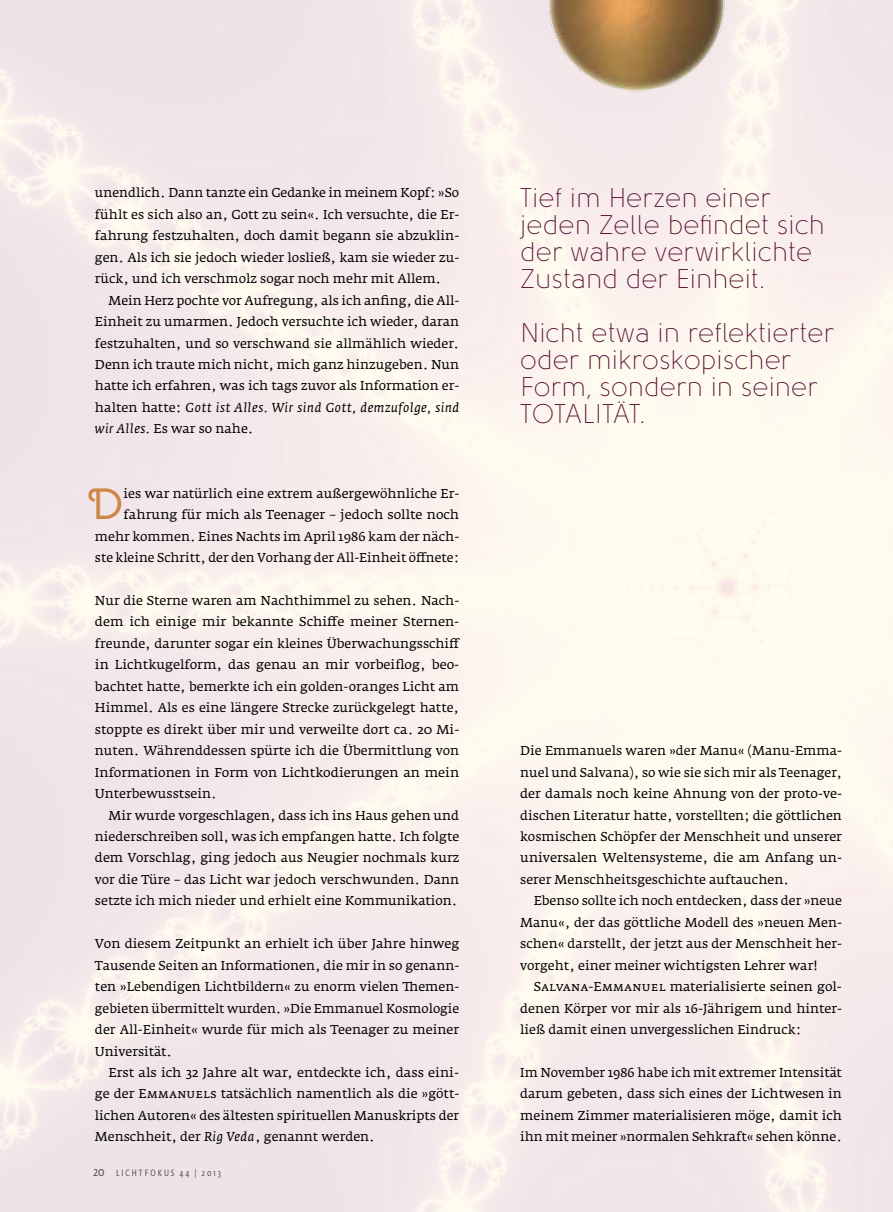
<style>
.page{position:relative;width:893px;height:1212px;background:#fff}
.page>*{position:absolute;margin:0;border:0;box-sizing:border-box;transform-origin:0 0}
.t1{font:43.35px "Solomon Normal Deco";color:#cc8745}
.t2{font:300 27px/27px "Solomon";color:#530933}
.t3{font:12.75px/21.5px "Fedra Serif A Std";color:#000;text-align:justify}
.t4{font:9px "Fedra Sans Cond Std";letter-spacing:.23em;color:#575756}
.s1{font-style:italic}
.s2{font-size:12.75px}
</style>
<div class="page">
<img style="left:505px;top:0;width:264px;height:103px">
<p class="t3" style="left:95px;top:182px;width:366px">unendlich. Dann tanzte ein Gedanke in meinem Kopf: »So fühlt es sich also an, Gott zu sein«. Ich versuchte, die Er&shy;fahrung festzuhalten, doch damit begann sie abzuklin&shy;gen. Als ich sie jedoch wieder losließ, kam sie wieder zu&shy;rück, und ich verschmolz sogar noch mehr mit Allem.</p>
<p class="t3" style="left:95px;top:289px;width:366px;text-indent:13px">Mein Herz pochte vor Aufregung, als ich anfing, die All-Einheit zu umarmen. Jedoch versuchte ich wieder, daran festzuhalten, und so verschwand sie allmählich wieder.<br>Denn ich traute mich nicht, mich ganz hinzugeben. Nun hatte ich erfahren, was ich tags zuvor als Information er&shy;halten hatte: <span class="s1">Gott ist Alles. Wir sind Gott, demzufolge, sind wir Alles.</span> Es war so nahe.</p>
<p class="t3" style="left:95px;top:483px;width:366px;text-align:right">ies war natürlich eine extrem außergewöhnliche Er&shy;fahrung für mich als Teenager – jedoch sollte noch mehr kommen. Eines Nachts im April 1986 kam der näch&shy;ste kleine Schritt, der den Vorhang der All-Einheit öffnete:</p>
<p class="t3" style="left:95px;top:590px;width:367px">Nur die Sterne waren am Nachthimmel zu sehen. Nach&shy;dem ich einige mir bekannte Schiffe meiner Sternen&shy;freunde, darunter sogar ein kleines Überwachungsschiff in Lichtkugelform, das genau an mir vorbeiflog, beo&shy;bachtet hatte, bemerkte ich ein golden-oranges Licht am Himmel. Als es eine längere Strecke zurückgelegt hatte, stoppte es direkt über mir und verweilte dort ca. 20 Mi&shy;nuten. Währenddessen spürte ich die Übermittlung von Informationen in Form von Lichtkodierungen an mein Unterbewusstsein.</p>
<p class="t3" style="left:95px;top:804px;width:366px;text-indent:14px">Mir wurde vorgeschlagen, dass ich ins Haus gehen und niederschreiben soll, was ich empfangen hatte. Ich folgte dem Vorschlag, ging jedoch aus Neugier nochmals kurz vor die Türe – das Licht war jedoch verschwunden. Dann setzte ich mich nieder und erhielt eine Kommunikation.</p>
<p class="t3" style="left:95px;top:933px;width:366px">Von diesem Zeitpunkt an erhielt ich über Jahre hinweg Tausende Seiten an Informationen, die mir in so genann&shy;ten »Lebendigen Lichtbildern« zu enorm vielen Themen&shy;gebieten übermittelt wurden. »Die Emmanuel Kosmologie der All-Einheit« wurde für mich als Teenager zu meiner Universität.</p>
<p class="t3" style="left:95px;top:1062px;width:366px;text-indent:13px">Erst als ich 32 Jahre alt war, entdeckte ich, dass eini&shy;ge der Emmanuels tatsächlich namentlich als die »gött&shy;lichen Autoren« des ältesten spirituellen Manuskripts der Menschheit, der <span class="s1">Rig Veda</span>, genannt werden.</p>
<h1 class="t1" style="left:88px;top:480px;width:37px">D</h1>
<p class="t4" style="left:94px;top:1167px;width:39px"><span class="s2">20</span> LICHTF</p>
<p class="t4" style="left:150px;top:1167px;width:72px">OKUS 44 | 2013</p>
<h2 class="t2" style="left:520px;top:184px;width:306px">Tief im Herzen einer jeden Zelle befindet sich der wahre verwirklichte<br>Zustand der Einheit.</h2>
<h2 class="t2" style="left:520px;top:319px;width:316px">N icht etwa in reflektierter oder mikroskopischer<br>Form, sondern in seiner<br>Totalität.</h2>
<p class="t3" style="left:520px;top:740px;width:323px">Die Emmanuels waren »der Manu« (Manu-Emma&shy;nuel und Salvana), so wie sie sich mir als Teenager, der damals noch keine Ahnung von der proto-ve&shy;dischen Literatur hatte, vorstellten; die göttlichen kosmischen Schöpfer der Menschheit und unserer universalen Weltensysteme, die am Anfang un&shy;serer Menschheitsgeschichte auftauchen.</p>
<p class="t3" style="left:520px;top:890px;width:323px;text-indent:14px">Ebenso sollte ich noch entdecken, dass der »neue Manu«, der das göttliche Modell des »neuen Men&shy;schen« darstellt, der jetzt aus der Menschheit her&shy;vorgeht, einer meiner wichtigsten Lehrer war!</p>
<p class="t3" style="left:520px;top:976px;width:323px;text-indent:13px">Salvana-Emmanuel materialisierte seinen gol&shy;denen Körper vor mir als 16-Jährigem und hinter&shy;ließ damit einen unvergesslichen Eindruck:</p>
<p class="t3" style="left:520px;top:1062px;width:323px">Im November 1986 habe ich mit extremer Intensität darum gebeten, dass sich eines der Lichtwesen in meinem Zimmer materialisieren möge, damit ich ihn mit meiner »normalen Sehkraft« sehen könne.</p>
</div>
